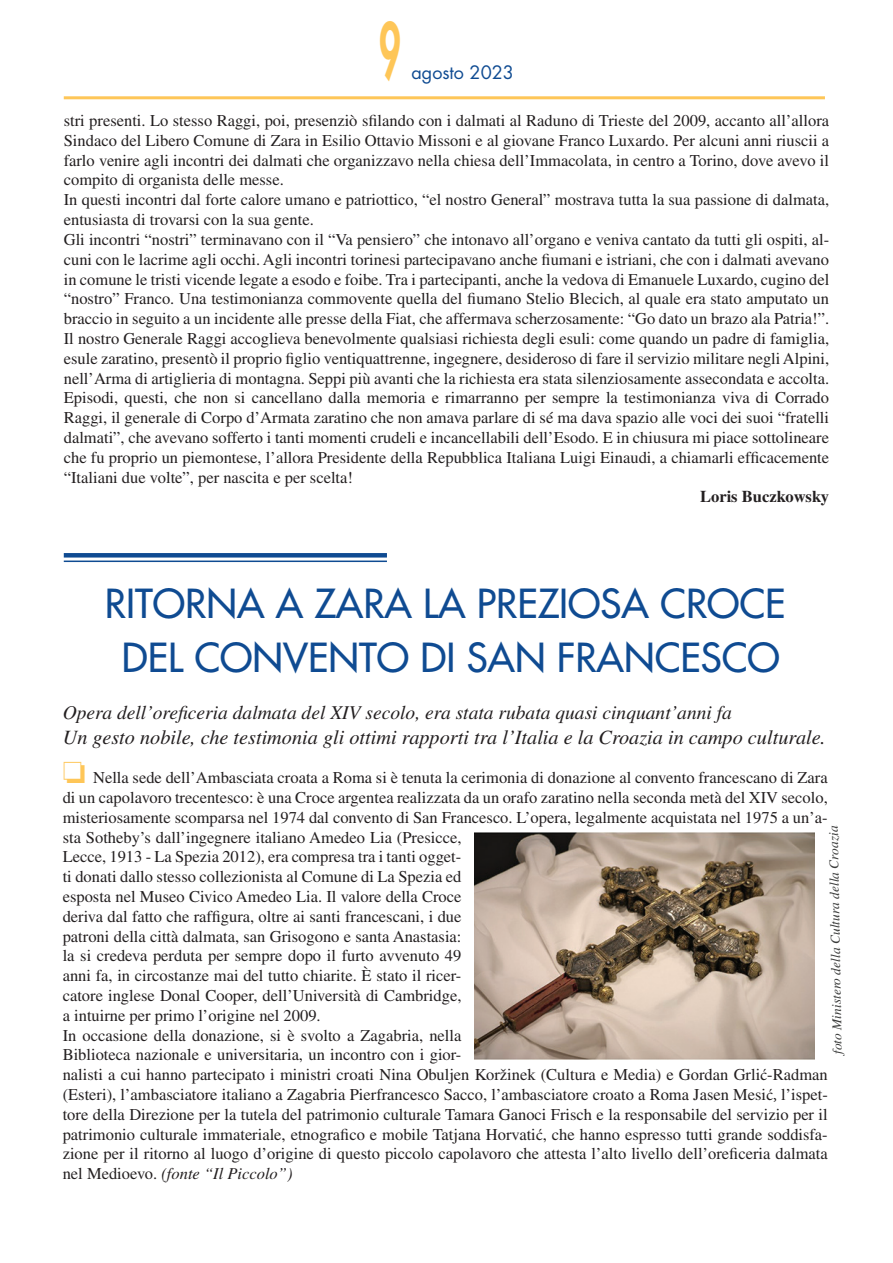
<style>
.page{position:relative;width:893px;height:1263px;background:#fff}
.page>*{position:absolute;margin:0;border:0;box-sizing:border-box;transform-origin:0 0}
.t1{font:800 75px "Futura Std";color:#fec658;scale:.5 1}
.t2{font:500 39px/54px "Futura Std";color:#0f4b92;text-align:center}
.t3{font:italic 20.25px "Times LT Std";color:#231f20}
.t4{font:italic 19.5px "Times LT Std";color:#231f20}
.t5{font:18px "Futura Std";color:#0f4b92}
.t6{font:16.5px/19.8px "Times LT Std";color:#231f20}
.t7{font:700 16.5px "Times LT Std";color:#231f20}
.t8{font:italic 13.5px "Times LT Std";color:#393a39}
.s1{color:#fec658}
.s2{font-family:"Minion Pro"}
.s3{font-style:italic}
</style>
<div class="page">
<hr style="left:64px;top:96px;width:761px;height:3px;background:#fec658">
<img style="left:474px;top:833px;width:340px;height:227px">
<hr style="left:64px;top:553px;width:323px;height:4px;background:#0f4b92">
<hr style="left:64px;top:560px;width:323px;height:2px;background:#0f4b92">
<h1 class="t1" style="left:379px;top:4px;width:45px">9</h1>
<p class="t5" style="left:411px;top:61px;width:104px">agosto 2023</p>
<p class="t6" style="left:64px;top:111px;width:767px">stri presenti. Lo stesso Raggi, poi, presenziò sfilando con i dalmati al Raduno di Trieste del 2009, accanto all’allora Sindaco del Libero Comune di Zara in Esilio Ottavio Missoni e al giovane Franco Luxardo. Per alcuni anni riuscii a farlo venire agli incontri dei dalmati che organizzavo nella chiesa dell’Immacolata, in centro a Torino, dove avevo il compito di organista delle messe.<br>In questi incontri dal forte calore umano e patriottico, “el nostro General” mostrava tutta la sua passione di dalmata, entusiasta di trovarsi con la sua gente.<br>Gli incontri “nostri” terminavano con il “Va pensiero” che intonavo all’organo e veniva cantato da tutti gli ospiti, al&shy;cuni con le lacrime agli occhi. Agli incontri torinesi partecipavano anche fiumani e istriani, che con i dalmati avevano in comune le tristi vicende legate a esodo e foibe. Tra i partecipanti, anche la vedova di Emanuele Luxardo, cugino del “nostro” Franco. Una testimonianza commovente quella del fiumano Stelio Blecich, al quale era stato amputato un braccio in seguito a un incidente alle presse della Fiat, che affermava scherzosamente: “Go dato un brazo ala Patria!”.<br>Il nostro Generale Raggi accoglieva benevolmente qualsiasi richiesta degli esuli: come quando un padre di famiglia, esule zaratino, presentò il proprio figlio ventiquattrenne, ingegnere, desideroso di fare il servizio militare negli Alpini, nell’Arma di artiglieria di montagna. Seppi più avanti che la richiesta era stata silenziosamente assecondata e accolta.<br>Episodi, questi, che non si cancellano dalla memoria e rimarranno per sempre la testimonianza viva di Corrado Raggi, il generale di Corpo d’Armata zaratino che non amava parlare di sé ma dava spazio alle voci dei suoi “fratelli dalmati”, che avevano sofferto i tanti momenti crudeli e incancellabili dell’Esodo. E in chiusura mi piace sottolineare che fu proprio un piemontese, l’allora Presidente della Repubblica Italiana Luigi Einaudi, a chiamarli efficacemente “Italiani due volte”, per nascita e per scelta!</p>
<p class="t7" style="left:700px;top:487px;width:131px">Loris Buczkowsky</p>
<h2 class="t2" style="left:105px;top:577px;width:682px">RITORNA A ZARA LA PREZIOSA CROCE<br>DEL CONVENTO DI SAN FRANCESCO</h2>
<p class="t4" style="left:63px;top:702px;width:671px">Opera dell’oreficeria dalmata del XIV secolo, era stata rubata quasi cinquant’anni fa</p>
<p class="t3" style="left:63px;top:726px;width:764px">Un gesto nobile, che testimonia gli ottimi rapporti tra l’Italia e la Croazia in campo culturale.</p>
<p class="t6" style="left:63px;top:768px;width:767px"><span class="s1">❏</span> Nella sede dell’Ambasciata croata a Roma si è tenuta la cerimonia di donazione al convento francescano di Zara di un capolavoro trecentesco: è una Croce argentea realizzata da un orafo zaratino nella seconda metà del XIV secolo, misteriosamente scomparsa nel 1974 dal convento di San Francesco. L’opera, legalmente acquistata nel 1975 a un’a&shy;sta Sotheby’s dall’ingegnere italiano Amedeo Lia (Presicce,<br>Lecce, 1913 - La Spezia 2012), era compresa tra i tanti ogget-<br>ti donati dallo stesso collezionista al Comune di La Spezia ed<br>esposta nel Museo Civico Amedeo Lia. Il valore della Croce<br>deriva dal fatto che raffigura, oltre ai santi francescani, i due<br>patroni della città dalmata, san Grisogono e santa Anastasia:<br>la si credeva perduta per sempre dopo il furto avvenuto 49<br>anni fa, in circostanze mai del tutto chiarite. È stato il ricer-<br>catore inglese Donal Cooper, dell’Università di Cambridge,<br>a intuirne per primo l’origine nel 2009.<br>In occasione della donazione, si è svolto a Zagabria, nella<br>Biblioteca nazionale e universitaria, un incontro con i gior-<br>nalisti a cui hanno partecipato i ministri croati Nina Obuljen Koržinek (Cultura e Media) e Gordan Grli<span class="s2">ć</span>-Radman (Esteri), l’ambasciatore italiano a Zagabria Pierfrancesco Sacco, l’ambasciatore croato a Roma Jasen Mesi<span class="s2">ć,</span> l’ispet&shy;tore della Direzione per la tutela del patrimonio culturale Tamara Ganoci Frisch e la responsabile del servizio per il patrimonio culturale immateriale, etnografico e mobile Tatjana Horvati<span class="s2">ć</span>, che hanno espresso tutti grande soddisfa&shy;zione per il ritorno al luogo d’origine di questo piccolo capolavoro che attesta l’alto livello dell’oreficeria dalmata nel Medioevo. <span class="s3">(fonte “Il Piccolo”)</span></p>
<p class="t8" style="left:830px;top:1054px;width:230px;rotate:-91deg">foto Ministero della Cultura della Croazia</p>
</div>
